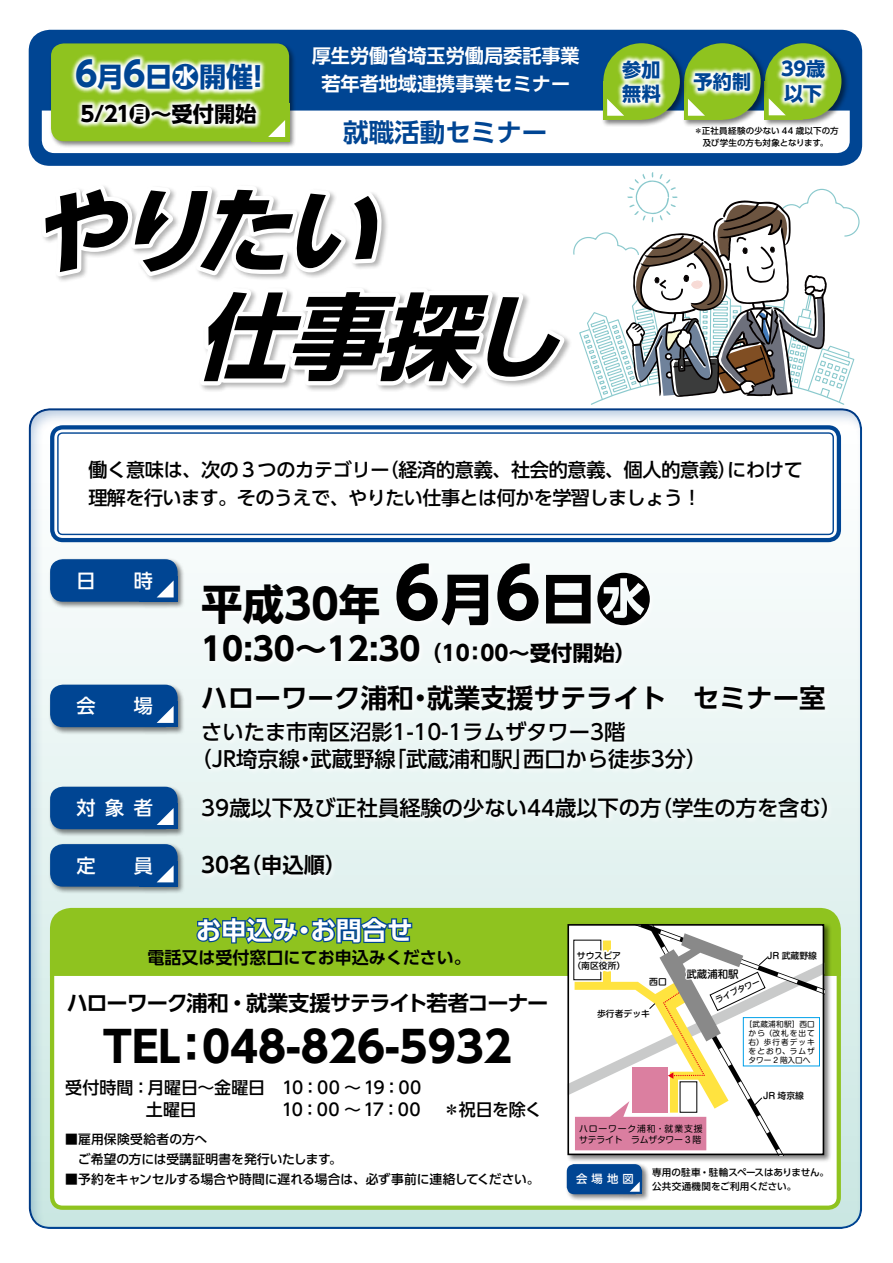
<style>
.page{position:relative;width:893px;height:1263px;background:#fff}
.page>*{position:absolute;margin:0;border:0;box-sizing:border-box;transform-origin:0 0}
.t1{font:italic 700 93.6px/106.4px "UD Shin Go Pro";color:#000}
.t2{font:700 69.15px "UD Shin Go Pro";color:#000}
.t3{font:700 55.35px "UD Shin Go Pro";color:#000}
.t4{font:700 42.45px "UD Shin Go Pro";color:#000}
.t5{font:700 41.4px "UD Shin Go Pro";color:#000}
.t6{font:700 34.05px "UD Shin Go Pro";color:#004593}
.t7{font:700 31.95px "UD Shin Go Pro";color:#000}
.t8{font:700 27.15px "UD Shin Go Pro";color:#004593}
.t9{font:700 26.55px "UD Shin Go Pro De";color:#000}
.t10{font:700 25.5px "UD Shin Go Pro De";color:#fff}
.t11{font:700 25.5px "UD Shin Go Pro De";color:#004593}
.t12{font:500 21.3px/27.6px "UD Shin Go Pro";color:#000}
.t13{font:700 21.3px "UD Shin Go Pro De";letter-spacing:-.055em;color:#000}
.t14{font:700 21.3px "UD Shin Go Pro";color:#000}
.t15{font:500 19.2px/27.6px "UD Shin Go Pro";letter-spacing:-.015em;color:#000}
.t16{font:700 19.2px/27.6px "UD Shin Go Pro De";color:#fff;text-align:center}
.t17{font:700 19.2px "UD Shin Go Pro";letter-spacing:.005em;color:#004593}
.t18{font:500 19.2px "UD Shin Go Pro";color:#fff}
.t19{font:500 16.95px "UD Shin Go Pro";letter-spacing:-.01em;color:#000}
.t20{font:700 16.95px "UD Shin Go Pro De";color:#000}
.t21{font:500 12.75px/20.2px "UD Shin Go Pro";letter-spacing:-.005em;color:#000}
.t22{font:500 11.25px "UD Shin Go Pro";color:#fff}
.t23{font:500 10.5px "Shin M Go Pro";color:#000}
.t24{font:500 9.6px "UD Shin Go Pro";color:#000}
.t25{font:500 9.6px "UD Shin Go Pro";letter-spacing:.02em;color:#000}
.t26{font:500 8.85px/10.5px "Shin M Go Pro";color:#000;text-align:center}
.t27{font:8.85px/11.2px "Shin M Go Pro";letter-spacing:.1em;color:#000}
.t28{font:500 8.55px/11.7px "UD Shin Go Pro";letter-spacing:.005em;color:#000;text-align:center}
.t29{font:500 7.95px "Shin M Go Pro";color:#000}
.t30{font:7.65px/8.9px "Shin M Go Pro";letter-spacing:.14em;color:#000;text-align:center}
</style>
<div class="page">
<div style="left:28px;top:407px;width:835px;height:822px;background:#004593;opacity:.3"></div>
<div style="left:29px;top:30px;width:833px;height:136px;background:#004593;border-radius:21px"></div>
<div style="left:52px;top:940px;width:787px;height:268px;background:#fff;border-radius:11px"></div>
<div style="left:50px;top:938px;width:791px;height:272px;border:4px solid #8fc31f;border-radius:11px"></div>
<div style="left:50px;top:908px;width:791px;height:68px;background:#8fc31f"></div>
<svg style="left:195px;top:915px;width:105px;height:31px;background:#468359"></svg>
<div style="left:299px;top:925px;width:10px;height:10px;border:3px solid #004593;border-radius:50%"></div>
<svg style="left:310px;top:916px;width:104px;height:29px;background:#397764"></svg>
<svg style="left:43px;top:172px;width:817px;height:233px"></svg>
<div style="left:52px;top:427px;width:787px;height:113px;background:#fff;border-radius:11px"></div>
<div style="left:50px;top:425px;width:791px;height:117px;border:4px solid #004593;border-radius:11px"></div>
<div style="left:57px;top:432px;width:777px;height:103px;border:1px solid #004593;border-radius:5px"></div>
<div style="left:566px;top:922px;width:266px;height:241px;background:#000;opacity:.5"></div>
<svg style="left:570px;top:927px;width:251px;height:225px"></svg>
<div style="left:567px;top:924px;width:257px;height:231px;border:2px solid #000"></div>
<div style="left:763px;top:42px;width:86px;height:85px;background:#000;opacity:.5"></div>
<div style="left:765px;top:43px;width:76px;height:76px;background:#8fc31f;border-radius:50%"></div>
<div style="left:765px;top:81px;width:38px;height:39px;background:#8fc31f"></div>
<div style="left:682px;top:42px;width:86px;height:85px;background:#000;opacity:.5"></div>
<div style="left:684px;top:43px;width:77px;height:77px;background:#8fc31f;border-radius:50%"></div>
<div style="left:601px;top:42px;width:86px;height:85px;background:#000;opacity:.5"></div>
<div style="left:603px;top:43px;width:77px;height:77px;background:#8fc31f;border-radius:50%"></div>
<div style="left:603px;top:82px;width:38px;height:38px;background:#8fc31f"></div>
<div style="left:49px;top:42px;width:248px;height:107px;background:#000;opacity:.5"></div>
<div style="left:51px;top:43px;width:238px;height:98px;background:#8fc31f;border-radius:13px"></div>
<svg style="left:42px;top:98px;width:808px;height:55px"></svg>
<div style="left:199px;top:561px;width:457px;height:108px;background:#f6fafa"></div>
<div style="left:48px;top:557px;width:137px;height:52px;background:#000;opacity:.5"></div>
<div style="left:50px;top:559px;width:128px;height:43px;background:#004593;border-radius:13px"></div>
<div style="left:139px;top:576px;width:39px;height:26px;background:#004593"></div>
<svg style="left:157px;top:580px;width:17px;height:17px"></svg>
<div style="left:200px;top:682px;width:631px;height:93px;background:#eef7f6"></div>
<div style="left:48px;top:683px;width:137px;height:52px;background:#000;opacity:.5"></div>
<div style="left:50px;top:685px;width:128px;height:42px;background:#004593;border-radius:13px"></div>
<div style="left:139px;top:702px;width:39px;height:25px;background:#004593"></div>
<svg style="left:157px;top:706px;width:17px;height:17px"></svg>
<div style="left:199px;top:794px;width:634px;height:30px;background:#ecf6f4"></div>
<div style="left:48px;top:785px;width:137px;height:52px;background:#000;opacity:.5"></div>
<div style="left:50px;top:787px;width:128px;height:42px;background:#004593;border-radius:13px"></div>
<div style="left:139px;top:804px;width:39px;height:25px;background:#004593"></div>
<svg style="left:157px;top:808px;width:17px;height:17px"></svg>
<div style="left:199px;top:852px;width:138px;height:30px;background:#ebf5f4"></div>
<div style="left:48px;top:842px;width:137px;height:52px;background:#000;opacity:.5"></div>
<div style="left:50px;top:844px;width:128px;height:43px;background:#004593;border-radius:13px"></div>
<div style="left:139px;top:861px;width:39px;height:26px;background:#004593"></div>
<svg style="left:157px;top:865px;width:17px;height:17px"></svg>
<svg style="left:70px;top:54px;width:196px;height:76px"></svg>
<svg style="left:616px;top:55px;width:50px;height:54px;background:#daebb7"></svg>
<svg style="left:688px;top:67px;width:68px;height:29px;background:#d9eab4"></svg>
<svg style="left:776px;top:54px;width:55px;height:55px"></svg>
<div style="left:565px;top:1162px;width:85px;height:40px;background:#000;opacity:.5"></div>
<div style="left:567px;top:1164px;width:75px;height:30px;background:#004593;border-radius:8px"></div>
<div style="left:619px;top:1171px;width:23px;height:23px;background:#004593"></div>
<svg style="left:630px;top:1182px;width:10px;height:10px"></svg>
<h3 class="t6" style="left:75px;top:47px;width:24px">6</h3>
<p class="t14" style="left:80px;top:96px;width:178px">5/21月〜受付開始</p>
<h3 class="t6" style="left:123px;top:47px;width:24px">6</h3>
<p class="t8" style="left:145px;top:55px;width:119px">日水開催!</p>
<p class="t8" style="left:97px;top:55px;width:29px">月</p>
<p class="t16" style="left:312px;top:42px;width:269px">厚生労働省埼玉労働局委託事業若年者地域連携事業セミナー</p>
<p class="t11" style="left:343px;top:111px;width:206px">就職活動セミナー</p>
<h1 class="t1" style="left:195px;top:175px;width:405px;text-indent:-168px">やりたい<br>仕事探し</h1>
<p class="t17" style="left:622px;top:54px;width:40px">参加</p>
<p class="t17" style="left:781px;top:53px;width:46px">39歳</p>
<p class="t17" style="left:693px;top:66px;width:59px">予約制</p>
<p class="t17" style="left:622px;top:78px;width:40px">無料</p>
<p class="t17" style="left:784px;top:78px;width:39px">以下</p>
<p class="t28" style="left:694px;top:125px;width:146px">＊正社員経験の少ない 44 歳以下の方及び学生の方も対象となります。</p>
<p class="t15" style="left:88px;top:455px;width:615px">働く意味は、次の３つのカテゴリー<br>理解を行います。そのうえで、やりたい仕事とは何かを学習しましょう!</p>
<p class="t15" style="left:380px;top:455px;width:359px">（経済的意義、社会的意義、個人的意義）</p>
<p class="t15" style="left:727px;top:455px;width:77px">にわけて</p>
<p class="t18" style="left:77px;top:565px;width:21px">日</p>
<p class="t18" style="left:134px;top:565px;width:21px">時</p>
<h3 class="t5" style="left:201px;top:570px;width:181px">平成30年</h3>
<h2 class="t2" style="left:394px;top:537px;width:47px">6</h2>
<h3 class="t3" style="left:440px;top:554px;width:57px">月</h3>
<h2 class="t2" style="left:495px;top:537px;width:47px">6</h2>
<h3 class="t3" style="left:541px;top:554px;width:112px">日水</h3>
<h3 class="t7" style="left:201px;top:622px;width:221px">10:30～12:30</h3>
<p class="t14" style="left:421px;top:635px;width:217px">（10：00〜受付開始(</p>
<p class="t18" style="left:77px;top:690px;width:21px">会</p>
<p class="t18" style="left:134px;top:690px;width:21px">場</p>
<p class="t9" style="left:427px;top:676px;width:400px">就業支援サテライト　セミナー室</p>
<p class="t9" style="left:201px;top:676px;width:214px">ハローワーク浦和</p>
<p class="t12" style="left:523px;top:717px;width:186px;text-indent:-322px">さいたま市南区沼影1-10-1ラムザタワー3階<br>西口から徒歩3分(</p>
<p class="t9" style="left:407px;top:676px;width:28px">・</p>
<p class="t12" style="left:385px;top:745px;width:150px">「武蔵浦和駅」</p>
<p class="t12" style="left:191px;top:745px;width:111px">（JR埼京線</p>
<p class="t12" style="left:311px;top:745px;width:87px">武蔵野線</p>
<p class="t12" style="left:295px;top:745px;width:23px">・</p>
<p class="t18" style="left:77px;top:792px;width:78px">対象者</p>
<p class="t12" style="left:201px;top:793px;width:462px">39歳以下及び正社員経験の少ない44歳以下の方</p>
<p class="t12" style="left:651px;top:793px;width:193px">（学生の方を含む(</p>
<p class="t18" style="left:77px;top:850px;width:21px">定</p>
<p class="t18" style="left:134px;top:850px;width:21px">員</p>
<p class="t13" style="left:201px;top:848px;width:146px">30 （名申込順(</p>
<p class="t10" style="left:311px;top:909px;width:104px">お問合せ</p>
<p class="t10" style="left:196px;top:909px;width:104px">お申込み</p>
<p class="t20" style="left:148px;top:944px;width:325px">電話又は受付窓口にてお申込みください。</p>
<p class="t10" style="left:291px;top:909px;width:27px">・</p>
<p class="t13" style="left:67px;top:985px;width:483px">ハローワーク浦和・就業支援サテライト若者コーナー</p>
<h3 class="t4" style="left:170px;top:1012px;width:343px">：048-826-5932</h3>
<h3 class="t4" style="left:103px;top:1012px;width:79px">TEL</h3>
<p class="t19" style="left:65px;top:1074px;width:202px">受付時間：月曜日〜金曜日</p>
<p class="t19" style="left:282px;top:1074px;width:141px">10：00〜19：00</p>
<p class="t19" style="left:146px;top:1095px;width:276px">土曜日　 　　　 10：00 〜17：00</p>
<p class="t21" style="left:65px;top:1128px;width:278px">■雇用保険受給者の方へ<br>　ご希望の方には受講証明書を発行いたします。</p>
<p class="t19" style="left:443px;top:1095px;width:100px">＊祝日を除く</p>
<p class="t21" style="left:65px;top:1169px;width:476px">■予約をキャンセルする場合や時間に遅れる場合は、必ず事前に連絡してください。</p>
<p class="t26" style="left:572px;top:949px;width:54px">サウスピア（南区役所(</p>
<p class="t26" style="left:597px;top:1008px;width:54px">歩行者デッキ</p>
<p class="t26" style="left:649px;top:976px;width:19px">西口</p>
<p class="t23" style="left:686px;top:965px;width:54px">武蔵浦和駅</p>
<p class="t29" style="left:713px;top:994px;width:50px;rotate:-24deg">ライブタワー</p>
<p class="t26" style="left:767px;top:949px;width:51px">JR 武蔵野線</p>
<p class="t30" style="left:745px;top:1019px;width:72px">［武蔵浦和駅］西口から（改札を出て右）歩行者デッキをとおり、ラムザタワー 2 階入口へ</p>
<p class="t26" style="left:763px;top:1089px;width:42px">JR 埼京線</p>
<p class="t27" style="left:579px;top:1122px;width:125px">ハローワーク浦和・就業支援サテライト　ラムザタワー 3 階</p>
<p class="t22" style="left:576px;top:1170px;width:59px">会場地図</p>
<p class="t24" style="left:652px;top:1164px;width:178px">専用の駐車・駐輪スペースはありません。</p>
<p class="t25" style="left:652px;top:1178px;width:146px">公共交通機関をご利用ください。</p>
</div>
